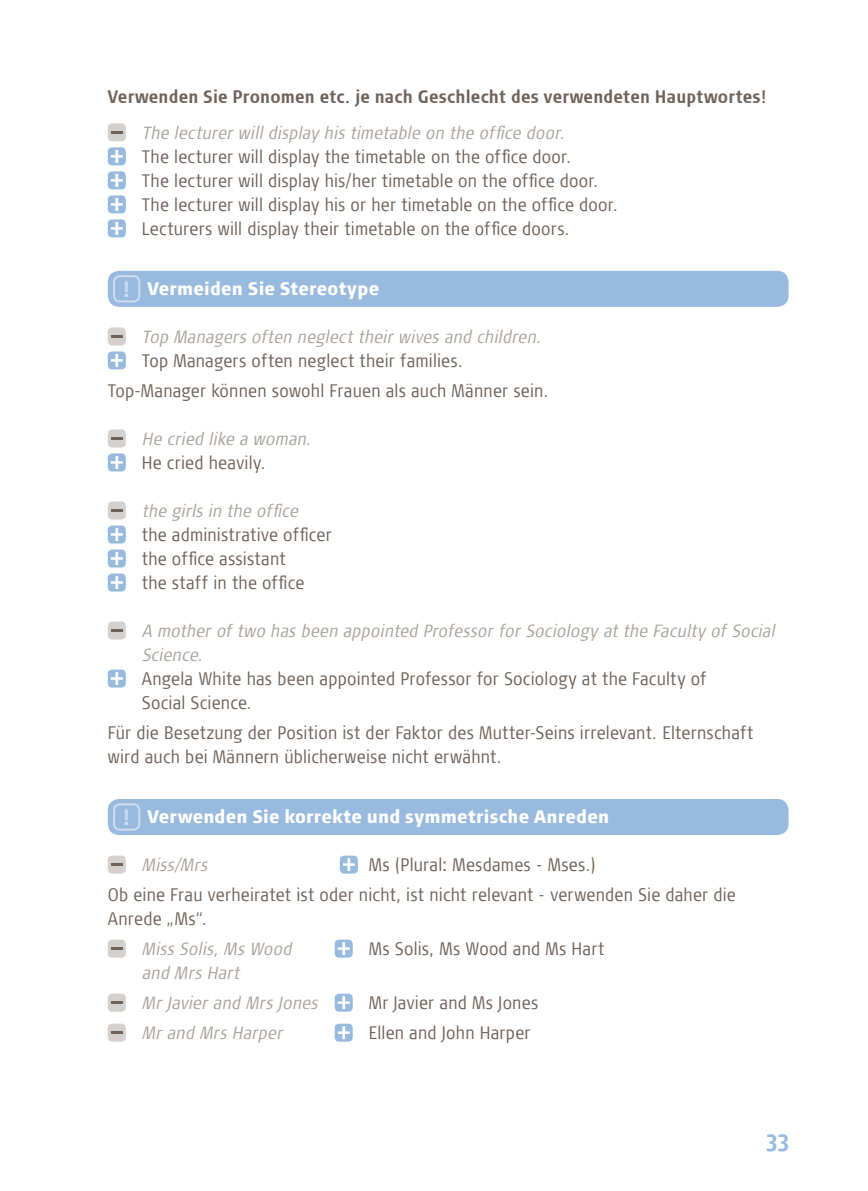
<style>
.page{position:relative;width:868px;height:1191px;background:#fff}
.page>*{position:absolute;margin:0;border:0;box-sizing:border-box;transform-origin:0 0}
.t1{font:700 24px "Signa Cond";color:#97bade}
.t2{font:300 18px/24px "Signa Cond";letter-spacing:.01em;color:#706259}
.t3{font:700 18px "Signa Cond";letter-spacing:.015em;color:#706259}
.t4{font:900 18px "Signa Cond";letter-spacing:.015em;color:#fff}
.t5{font:italic 300 condensed 17.6px/24px "Signa OT";letter-spacing:.01em;color:#a9a19b}
.s1{font-size:22px;color:#cbddef}
</style>
<div class="page">
<div style="left:108px;top:123px;width:18px;height:18px;background:#d4d0cd;border-radius:4px"></div>
<svg style="left:111px;top:131px;width:12px;height:3px"></svg>
<div style="left:108px;top:147px;width:18px;height:18px;background:#97bade;border-radius:4px"></div>
<svg style="left:111px;top:150px;width:12px;height:13px"></svg>
<div style="left:108px;top:171px;width:18px;height:18px;background:#97bade;border-radius:4px"></div>
<svg style="left:111px;top:174px;width:12px;height:13px"></svg>
<div style="left:108px;top:195px;width:18px;height:18px;background:#97bade;border-radius:4px"></div>
<svg style="left:111px;top:198px;width:12px;height:13px"></svg>
<div style="left:108px;top:219px;width:18px;height:18px;background:#97bade;border-radius:4px"></div>
<svg style="left:111px;top:222px;width:12px;height:13px"></svg>
<div style="left:108px;top:271px;width:680px;height:36px;background:#97bade;border-radius:11px"></div>
<div style="left:113px;top:275px;width:27px;height:27px;border:2px solid #cbddef;border-radius:6px"></div>
<div style="left:108px;top:327px;width:18px;height:18px;background:#d4d0cd;border-radius:4px"></div>
<svg style="left:111px;top:335px;width:12px;height:3px"></svg>
<div style="left:108px;top:351px;width:18px;height:18px;background:#97bade;border-radius:4px"></div>
<svg style="left:111px;top:354px;width:12px;height:13px"></svg>
<div style="left:108px;top:429px;width:18px;height:18px;background:#d4d0cd;border-radius:4px"></div>
<svg style="left:111px;top:437px;width:12px;height:3px"></svg>
<div style="left:108px;top:453px;width:18px;height:18px;background:#97bade;border-radius:4px"></div>
<svg style="left:111px;top:456px;width:12px;height:13px"></svg>
<div style="left:108px;top:501px;width:18px;height:18px;background:#d4d0cd;border-radius:4px"></div>
<svg style="left:111px;top:509px;width:12px;height:3px"></svg>
<div style="left:108px;top:525px;width:18px;height:18px;background:#97bade;border-radius:4px"></div>
<svg style="left:111px;top:528px;width:12px;height:13px"></svg>
<div style="left:108px;top:549px;width:18px;height:18px;background:#97bade;border-radius:4px"></div>
<svg style="left:111px;top:552px;width:12px;height:13px"></svg>
<div style="left:108px;top:573px;width:18px;height:18px;background:#97bade;border-radius:4px"></div>
<svg style="left:111px;top:576px;width:12px;height:13px"></svg>
<div style="left:108px;top:621px;width:18px;height:18px;background:#d4d0cd;border-radius:4px"></div>
<svg style="left:111px;top:629px;width:12px;height:3px"></svg>
<div style="left:108px;top:669px;width:18px;height:18px;background:#97bade;border-radius:4px"></div>
<svg style="left:111px;top:672px;width:12px;height:13px"></svg>
<div style="left:108px;top:799px;width:680px;height:36px;background:#97bade;border-radius:11px"></div>
<div style="left:113px;top:803px;width:27px;height:27px;border:2px solid #cbddef;border-radius:6px"></div>
<div style="left:108px;top:855px;width:18px;height:18px;background:#d4d0cd;border-radius:4px"></div>
<svg style="left:111px;top:863px;width:12px;height:3px"></svg>
<div style="left:340px;top:855px;width:18px;height:18px;background:#97bade;border-radius:4px"></div>
<svg style="left:343px;top:858px;width:12px;height:13px"></svg>
<div style="left:108px;top:939px;width:18px;height:18px;background:#d4d0cd;border-radius:4px"></div>
<svg style="left:111px;top:947px;width:12px;height:3px"></svg>
<div style="left:334px;top:939px;width:18px;height:18px;background:#97bade;border-radius:4px"></div>
<svg style="left:338px;top:942px;width:11px;height:13px"></svg>
<div style="left:108px;top:993px;width:18px;height:18px;background:#d4d0cd;border-radius:4px"></div>
<svg style="left:111px;top:1001px;width:12px;height:3px"></svg>
<div style="left:334px;top:993px;width:18px;height:18px;background:#97bade;border-radius:4px"></div>
<svg style="left:338px;top:996px;width:11px;height:13px"></svg>
<div style="left:108px;top:1023px;width:18px;height:18px;background:#d4d0cd;border-radius:4px"></div>
<svg style="left:111px;top:1031px;width:12px;height:3px"></svg>
<div style="left:334px;top:1023px;width:18px;height:18px;background:#97bade;border-radius:4px"></div>
<svg style="left:338px;top:1026px;width:11px;height:13px"></svg>
<p class="t3" style="left:108px;top:86px;width:659px">Verwenden Sie Pronomen etc. je nach Geschlecht des verwendeten Hauptwortes!</p>
<p class="t5" style="left:142px;top:121px;width:424px">The lecturer will display his timetable on the office door.</p>
<p class="t2" style="left:142px;top:145px;width:477px">The lecturer will display the timetable on the office door.<br>The lecturer will display his/her timetable on the office door.<br>The lecturer will display his or her timetable on the office door.<br>Lecturers will display their timetable on the office doors.</p>
<p class="t4" style="left:122px;top:277px;width:258px"><span class="s1">!</span> Vermeiden Sie Stereotype</p>
<p class="t5" style="left:142px;top:325px;width:401px">Top Managers often neglect their wives and children.</p>
<p class="t2" style="left:108px;top:346px;width:442px;line-height:30px;text-indent:34px">Top Managers often neglect their families.<br>Top-Manager können sowohl Frauen als auch Männer sein.</p>
<p class="t5" style="left:142px;top:427px;width:171px">He cried like a woman.</p>
<p class="t2" style="left:142px;top:451px;width:125px">He cried heavily.</p>
<p class="t5" style="left:142px;top:499px;width:158px">the girls in the office</p>
<p class="t2" style="left:142px;top:523px;width:191px">the administrative officer the office assistant<br>the staff in the office</p>
<p class="t5" style="left:142px;top:619px;width:634px">A mother of two has been appointed Professor for Sociology at the Faculty of Social<br>Science.</p>
<p class="t2" style="left:142px;top:667px;width:566px">Angela White has been appointed Professor for Sociology at the Faculty of<br>Social Science.</p>
<p class="t2" style="left:108px;top:721px;width:647px">Für die Besetzung der Position ist der Faktor des Mutter-Seins irrelevant. Elternschaft wird auch bei Männern üblicherweise nicht erwähnt.</p>
<p class="t4" style="left:122px;top:805px;width:488px"><span class="s1">!</span> Verwenden Sie korrekte und symmetrische Anreden</p>
<p class="t5" style="left:142px;top:853px;width:67px">Miss/Mrs</p>
<p class="t2" style="left:108px;top:850px;width:629px;line-height:30px;text-indent:261px">Ms (Plural: Mesdames - Mses.)<br>Ob eine Frau verheiratet ist oder nicht, ist nicht relevant - verwenden Sie daher die</p>
<p class="t2" style="left:108px;top:907px;width:101px">Anrede „Ms“.</p>
<p class="t5" style="left:142px;top:937px;width:151px">Miss Solis, Ms Wood</p>
<p class="t2" style="left:369px;top:937px;width:237px">Ms Solis, Ms Wood and Ms Hart</p>
<p class="t5" style="left:142px;top:958px;width:177px;line-height:30px">and Mrs Hart<br>Mr Javier and Mrs Jones</p>
<p class="t2" style="left:369px;top:991px;width:171px">Mr Javier and Ms Jones</p>
<p class="t5" style="left:142px;top:1021px;width:142px">Mr and Mrs Harper</p>
<p class="t2" style="left:369px;top:1021px;width:163px">Ellen and John Harper</p>
<h1 class="t1" style="left:765px;top:1125px;width:24px">33</h1>
</div>
